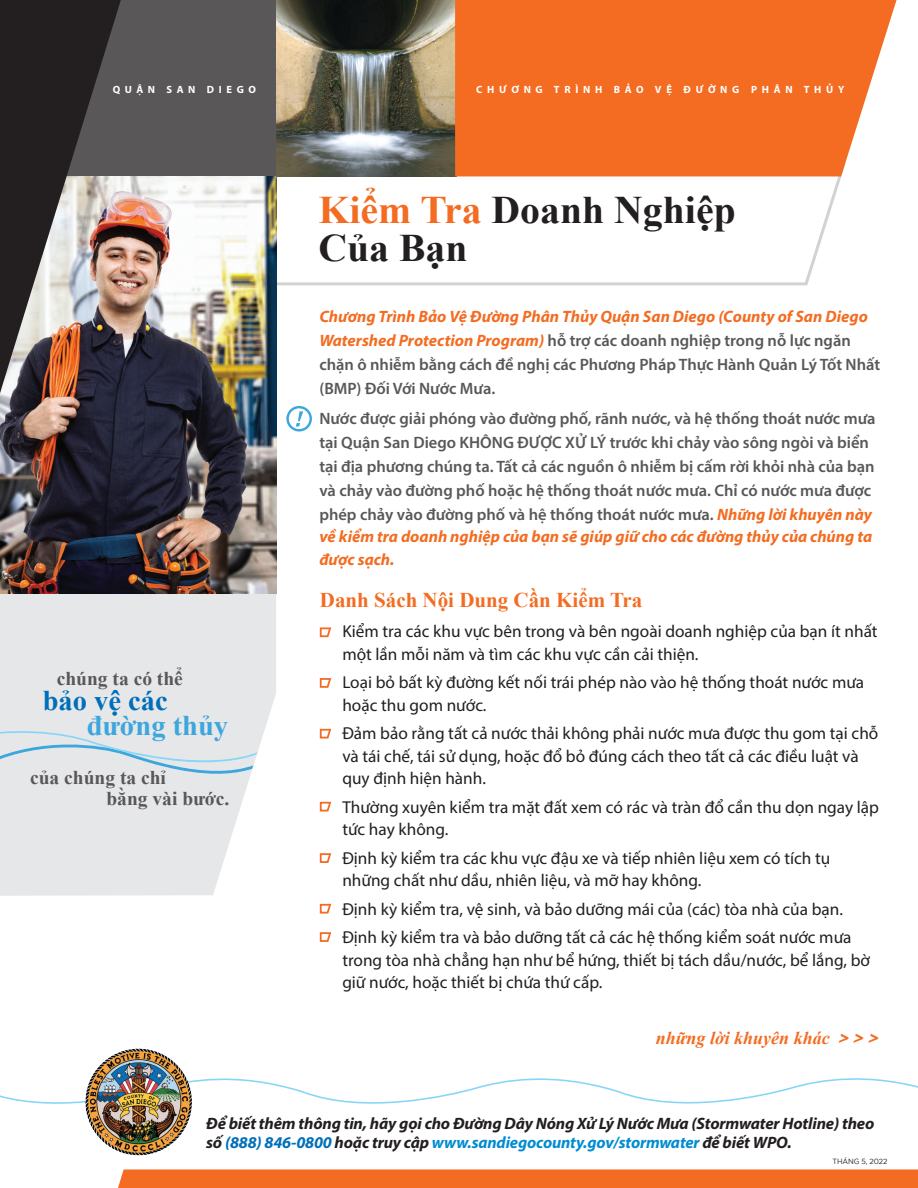
<style>
.page{position:relative;width:918px;height:1188px;background:#fff}
.page>*{position:absolute;margin:0;border:0;box-sizing:border-box;transform-origin:0 0}
.t1{font:700 39px/37.5px "Times New Roman";color:#231f20}
.t2{font:700 28.5px "Times New Roman";color:#3da6dd}
.t3{font:700 28.5px "Times New Roman";color:#006fb9}
.t4{font:700 21px "Times New Roman";color:#f36c21}
.t5{font:700 19.5px "Times New Roman";color:#5a5758}
.t6{font:italic 700 18px "Times New Roman";color:#f36c21}
.t7{font:17.25px/22.5px "Myriad Pro";color:#231f20}
.t8{font:600 16.5px/24px "Myriad Pro";color:#5a5758}
.t9{font:italic 700 16.5px/19.5px "Myriad Pro";letter-spacing:-.01em;color:#231f20}
.t10{font:italic 700 16.5px/22.5px "Myriad Pro";color:#f36c21}
.t11{font:700 10.5px "Myriad Pro";letter-spacing:.45em;color:#fff}
.t12{font:7.5px "Gotham";letter-spacing:-.015em;color:#231f20}
.s1{color:#f36c21}
.s2{font-weight:700;font-style:italic;color:#f36c21}
.s3{font-family:"C059";font-size:16.5px}
.s4{color:#006fb9}
.s5{color:#008cd2}
</style>
<div class="page">
<svg style="left:0;top:593px;width:276px;height:303px;background:#e7e8ea"></svg>
<svg style="left:0;top:725px;width:275px;height:61px;background:#dde5ea"></svg>
<svg style="left:277px;top:176px;width:565px;height:110px"></svg>
<div style="left:121px;top:0;width:156px;height:176px;background:#5a5758"></div>
<img style="left:0;top:176px;width:277px;height:417px">
<img style="left:277px;top:0;width:178px;height:176px">
<div style="left:455px;top:0;width:442px;height:176px;background:#f36c21"></div>
<svg style="left:0;top:0;width:121px;height:393px;background:#5d5351"></svg>
<div style="left:118px;top:1169px;width:800px;height:19px;background:#f36c21"></div>
<svg style="left:0;top:1071px;width:918px;height:40px"></svg>
<img style="left:85px;top:1049px;width:107px;height:106px;border-radius:53px">
<svg style="left:286px;top:406px;width:26px;height:26px"></svg>
<svg style="left:319px;top:678px;width:13px;height:10px"></svg>
<svg style="left:319px;top:627px;width:13px;height:11px"></svg>
<svg style="left:319px;top:801px;width:13px;height:11px"></svg>
<svg style="left:319px;top:728px;width:13px;height:11px"></svg>
<svg style="left:319px;top:903px;width:13px;height:11px"></svg>
<svg style="left:319px;top:932px;width:13px;height:10px"></svg>
<svg style="left:319px;top:853px;width:13px;height:10px"></svg>
<p class="t11" style="left:113px;top:82px;width:145px">QUẬN SAN DIEGO</p>
<p class="t11" style="left:476px;top:82px;width:370px">CHƯƠNG TRÌNH BẢO VỆ ĐƯỜNG PHÂN THỦY</p>
<p class="t5" style="left:57px;top:664px;width:128px">chúng ta có thể</p>
<h2 class="t3" style="left:43px;top:679px;width:127px">bảo vệ các</h2>
<h2 class="t2" style="left:87px;top:704px;width:143px">đường thủy</h2>
<p class="t5" style="left:30px;top:764px;width:137px">của chúng ta chỉ</p>
<p class="t5" style="left:106px;top:784px;width:124px">bằng vài bước.</p>
<h1 class="t1" style="left:318px;top:190px;width:419px"><span class="s1">Kiểm Tra</span> Doanh Nghiệp<br>Của Bạn</h1>
<p class="t8" style="left:319px;top:304px;width:562px"><span class="s2">Chương Trình Bảo Vệ Đường Phân Thủy Quận San Diego (County of San Diego Watershed Protection Program)</span> hỗ trợ các doanh nghiệp trong nỗ lực ngăn chặn ô nhiễm bằng cách đề nghị các Phương Pháp Thực Hành Quản Lý Tốt Nhất (BMP) Đối Với Nước Mưa.</p>
<p class="t8" style="left:319px;top:406px;width:558px">Nước được giải phóng vào đường phố, rãnh nước, và hệ thống thoát nước mưa tại Quận San Diego KHÔNG ĐƯỢC XỬ LÝ trước khi chảy vào sông ngòi và biển tại địa phương chúng ta. Tất cả các nguồn ô nhiễm bị cấm rời khỏi nhà của bạn và chảy vào đường phố hoặc hệ thống thoát nước mưa. Chỉ có nước mưa được phép chảy vào đường phố và hệ thống thoát nước mưa. <span class="s2">Những lời khuyên này</span></p>
<p class="t10" style="left:319px;top:525px;width:554px">về kiểm tra doanh nghiệp của bạn sẽ giúp giữ cho các đường thủy của chúng ta được sạch.</p>
<p class="t4" style="left:320px;top:585px;width:324px">Danh Sách Nội Dung Cần Kiểm Tra</p>
<p class="t7" style="left:342px;top:620px;width:537px">Kiểm tra các khu vực bên trong và bên ngoài doanh nghiệp của bạn ít nhất một lần mỗi năm và tìm các khu vực cần cải thiện.</p>
<p class="t7" style="left:342px;top:671px;width:523px">Loại bỏ bất kỳ đường kết nối trái phép nào vào hệ thống thoát nước mưa hoặc thu gom nước.</p>
<p class="t7" style="left:342px;top:722px;width:538px">Đảm bảo rằng tất cả nước thải không phải nước mưa được thu gom tại chỗ và tái chế, tái sử dụng, hoặc đổ bỏ đúng cách theo tất cả các điều luật và quy định hiện hành.</p>
<p class="t7" style="left:342px;top:796px;width:538px">Thường xuyên kiểm tra mặt đất xem có rác và tràn đổ cần thu dọn ngay lập tức hay không.</p>
<p class="t7" style="left:342px;top:847px;width:489px">Định kỳ kiểm tra các khu vực đậu xe và tiếp nhiên liệu xem có tích tụ những chất như dầu, nhiên liệu, và mỡ hay không.</p>
<p class="t7" style="left:342px;top:895px;width:511px;line-height:28.5px">Định kỳ kiểm tra, vệ sinh, và bảo dưỡng mái của (các) tòa nhà của bạn.<br>Định kỳ kiểm tra và bảo dưỡng tất cả các hệ thống kiểm soát nước mưa</p>
<p class="t7" style="left:342px;top:949px;width:529px">trong tòa nhà chẳng hạn như bể hứng, thiết bị tách dầu/nước, bể lắng, bờ giữ nước, hoặc thiết bị chứa thứ cấp.</p>
<p class="t6" style="left:656px;top:1025px;width:224px">những lời khuyên khác <span class="s3">&gt; &gt; &gt;</span></p>
<p class="t9" style="left:206px;top:1113px;width:670px">Để biết thêm thông tin, hãy gọi cho Đường Dây Nóng Xử Lý Nước Mưa (Stormwater Hotline) theo số <span class="s4">(888) 846-0800</span> hoặc truy cập <span class="s5">www.sandiegocounty.gov/stormwater</span> để biết WPO.</p>
<p class="t12" style="left:832px;top:1157px;width:57px">THÁNG 5, 2022</p>
</div>
